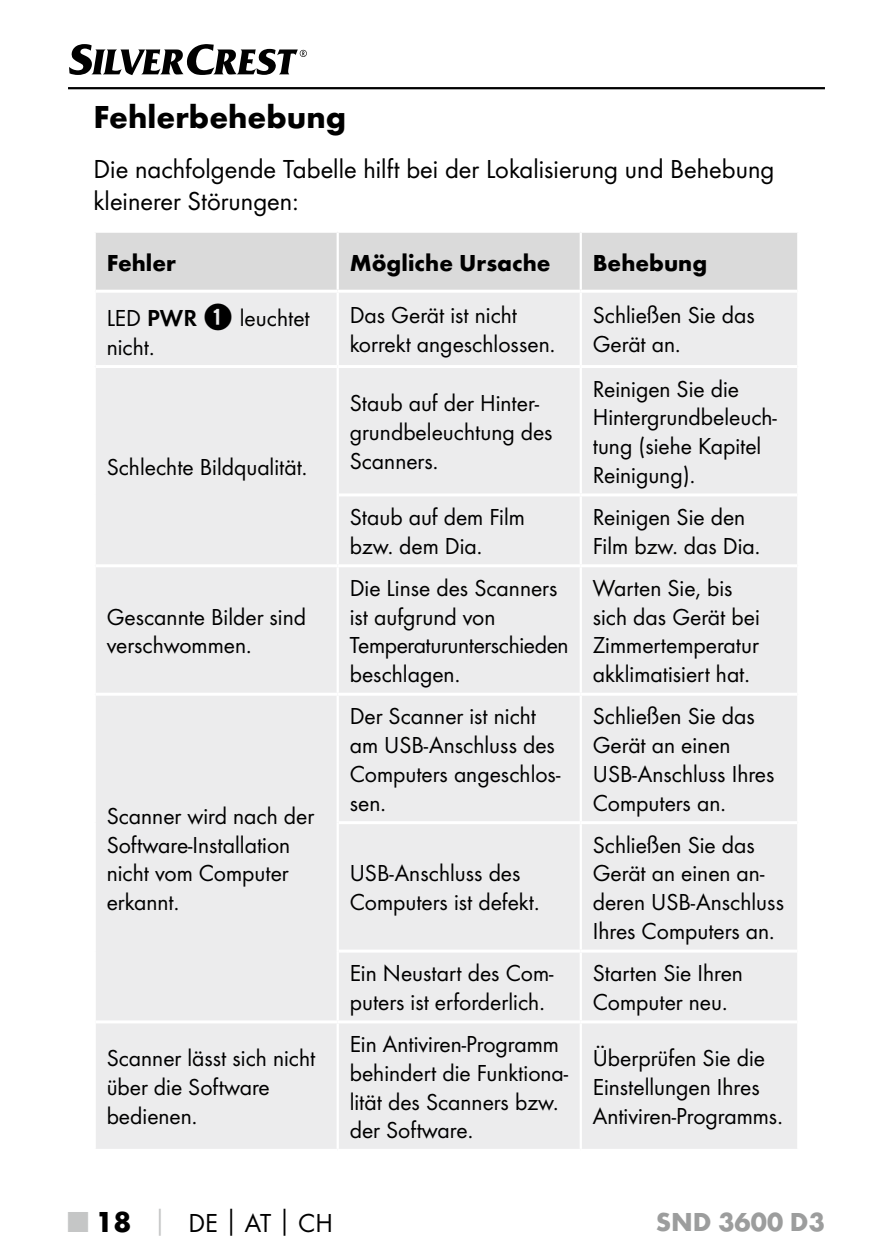
<style>
.page{position:relative;width:893px;height:1259px;background:#fff}
.page>*{position:absolute;margin:0;border:0;box-sizing:border-box;transform-origin:0 0}
.t1{font:700 33px "Futura";color:#000}
.t2{font:27px/32.4px "Futura Boo";color:#000}
.t3{font:700 27px "Futura";color:#9c9d9d}
.t4{font:24px/28.8px "Futura Boo";color:#000}
.t5{font:700 24px "Futura";color:#000}
.s1{font-family:"Futura Dem"}
.s2{font-family:"Hako PI Nummern";font-size:30px}
.s3{font-family:"Futura";font-weight:700;font-size:30px;color:#c5c6c6}
.s4{font-family:"Futura";font-weight:700;font-size:30px}
.s5{font-family:"Futura";font-weight:700;color:#c5c6c6}
.s6{font-family:"Futura";font-weight:700}
</style>
<div class="page">
<hr style="left:68px;top:87px;width:757px;height:2px;background:#000">
<svg style="left:69px;top:44px;width:238px;height:31px"></svg>
<div style="left:96px;top:233px;width:701px;height:57px;background:#dadada"></div>
<div style="left:96px;top:293px;width:701px;height:855px;background:#ececed"></div>
<hr style="left:337px;top:233px;width:2px;height:57px;background:#fff">
<hr style="left:580px;top:233px;width:2px;height:57px;background:#fff">
<hr style="left:337px;top:293px;width:2px;height:72px;background:#fff">
<hr style="left:580px;top:293px;width:2px;height:72px;background:#fff">
<hr style="left:337px;top:368px;width:2px;height:127px;background:#fff">
<hr style="left:580px;top:368px;width:2px;height:125px;background:#fff">
<hr style="left:337px;top:495px;width:2px;height:69px;background:#fff">
<hr style="left:580px;top:496px;width:2px;height:68px;background:#fff">
<hr style="left:337px;top:567px;width:2px;height:125px;background:#fff">
<hr style="left:580px;top:567px;width:2px;height:125px;background:#fff">
<hr style="left:337px;top:695px;width:2px;height:127px;background:#fff">
<hr style="left:580px;top:695px;width:2px;height:126px;background:#fff">
<hr style="left:337px;top:822px;width:2px;height:129px;background:#fff">
<hr style="left:580px;top:824px;width:2px;height:125px;background:#fff">
<hr style="left:337px;top:951px;width:2px;height:69px;background:#fff">
<hr style="left:580px;top:952px;width:2px;height:68px;background:#fff">
<hr style="left:337px;top:1023px;width:2px;height:125px;background:#fff">
<hr style="left:580px;top:1023px;width:2px;height:125px;background:#fff">
<hr style="left:96px;top:365px;width:242px;height:3px;background:#fff">
<hr style="left:338px;top:365px;width:243px;height:3px;background:#fff">
<hr style="left:581px;top:365px;width:216px;height:3px;background:#fff">
<hr style="left:339px;top:493px;width:242px;height:3px;background:#fff">
<hr style="left:581px;top:493px;width:216px;height:3px;background:#fff">
<hr style="left:96px;top:564px;width:242px;height:3px;background:#fff">
<hr style="left:338px;top:564px;width:243px;height:3px;background:#fff">
<hr style="left:581px;top:564px;width:216px;height:3px;background:#fff">
<hr style="left:96px;top:692px;width:242px;height:3px;background:#fff">
<hr style="left:338px;top:692px;width:243px;height:3px;background:#fff">
<hr style="left:581px;top:692px;width:216px;height:3px;background:#fff">
<hr style="left:339px;top:821px;width:242px;height:3px;background:#fff">
<hr style="left:581px;top:821px;width:216px;height:3px;background:#fff">
<hr style="left:339px;top:949px;width:242px;height:3px;background:#fff">
<hr style="left:581px;top:949px;width:216px;height:3px;background:#fff">
<hr style="left:96px;top:1020px;width:242px;height:3px;background:#fff">
<hr style="left:338px;top:1020px;width:243px;height:3px;background:#fff">
<hr style="left:581px;top:1020px;width:216px;height:3px;background:#fff">
<h1 class="t1" style="left:94px;top:97px;width:254px">Fehlerbehebung</h1>
<p class="t2" style="left:94px;top:152px;width:682px">Die nachfolgende Tabelle hilft bei der Lokalisierung und Behebung kleinerer Störungen:</p>
<p class="t5" style="left:107px;top:248px;width:71px">Fehler</p>
<p class="t5" style="left:350px;top:248px;width:202px">Mögliche Ursache</p>
<p class="t5" style="left:593px;top:248px;width:116px">Behebung</p>
<p class="t4" style="left:107px;top:303px;width:205px">LED <span class="s1">PWR</span> <span class="s2">1</span> leuchtet nicht.</p>
<p class="t4" style="left:350px;top:301px;width:204px">Das Gerät ist nicht korrekt angeschlossen.</p>
<p class="t4" style="left:593px;top:301px;width:164px">Schließen Sie das<br>Gerät an.</p>
<p class="t4" style="left:107px;top:452px;width:199px">Schlechte Bildqualität.</p>
<p class="t4" style="left:107px;top:602px;width:201px">Gescannte Bilder sind verschwommen.</p>
<p class="t4" style="left:107px;top:801px;width:209px">Scanner wird nach der<br>Software-Installation nicht vom Computer erkannt.</p>
<p class="t4" style="left:107px;top:1043px;width:210px">Scanner lässt sich nicht über die Software bedienen.</p>
<p class="t4" style="left:350px;top:388px;width:204px">Staub auf der Hinter&shy;grundbeleuchtung des<br>Scanners.</p>
<p class="t4" style="left:593px;top:374px;width:186px">Reinigen Sie die<br>Hintergrundbeleuch&shy;tung (siehe Kapitel<br>Reinigung).</p>
<p class="t4" style="left:350px;top:502px;width:177px">Staub auf dem Film bzw. dem Dia.</p>
<p class="t4" style="left:593px;top:502px;width:166px">Reinigen Sie den<br>Film bzw. das Dia.</p>
<p class="t4" style="left:350px;top:573px;width:220px">Die Linse des Scanners ist aufgrund von<br>Temperaturunterschieden beschlagen.</p>
<p class="t4" style="left:593px;top:573px;width:169px">Warten Sie, bis sich das Gerät bei<br>Zimmertemperatur akklimatisiert hat.</p>
<p class="t4" style="left:350px;top:701px;width:212px">Der Scanner ist nicht am USB-Anschluss des<br>Computers angeschlos&shy;sen.</p>
<p class="t4" style="left:593px;top:701px;width:183px">Schließen Sie das<br>Gerät an einen<br>USB-Anschluss Ihres<br>Computers an.</p>
<p class="t4" style="left:350px;top:859px;width:188px">USB-Anschluss des<br>Computers ist defekt.</p>
<p class="t4" style="left:593px;top:830px;width:193px">Schließen Sie das<br>Gerät an einen an&shy;deren USB-Anschluss<br>Ihres Computers an.</p>
<p class="t4" style="left:350px;top:958px;width:205px">Ein Neustart des Com&shy;puters ist erforderlich.</p>
<p class="t4" style="left:593px;top:958px;width:152px">Starten Sie Ihren<br>Computer neu.</p>
<p class="t4" style="left:350px;top:1029px;width:220px">Ein Antiviren-Programm behindert die Funktiona&shy;lität des Scanners bzw. der Software.</p>
<p class="t4" style="left:593px;top:1043px;width:188px">Überprüfen Sie die<br>Einstellungen Ihres<br>Antiviren-Programms.</p>
<p class="t2" style="left:68px;top:1206px;width:266px"><span class="s3">■</span> <span class="s4">18</span> <span class="s5">│</span> DE<span class="s6">│</span>AT<span class="s6">│</span>CH</p>
<p class="t3" style="left:656px;top:1204px;width:171px">SND 3600 D3</p>
</div>
